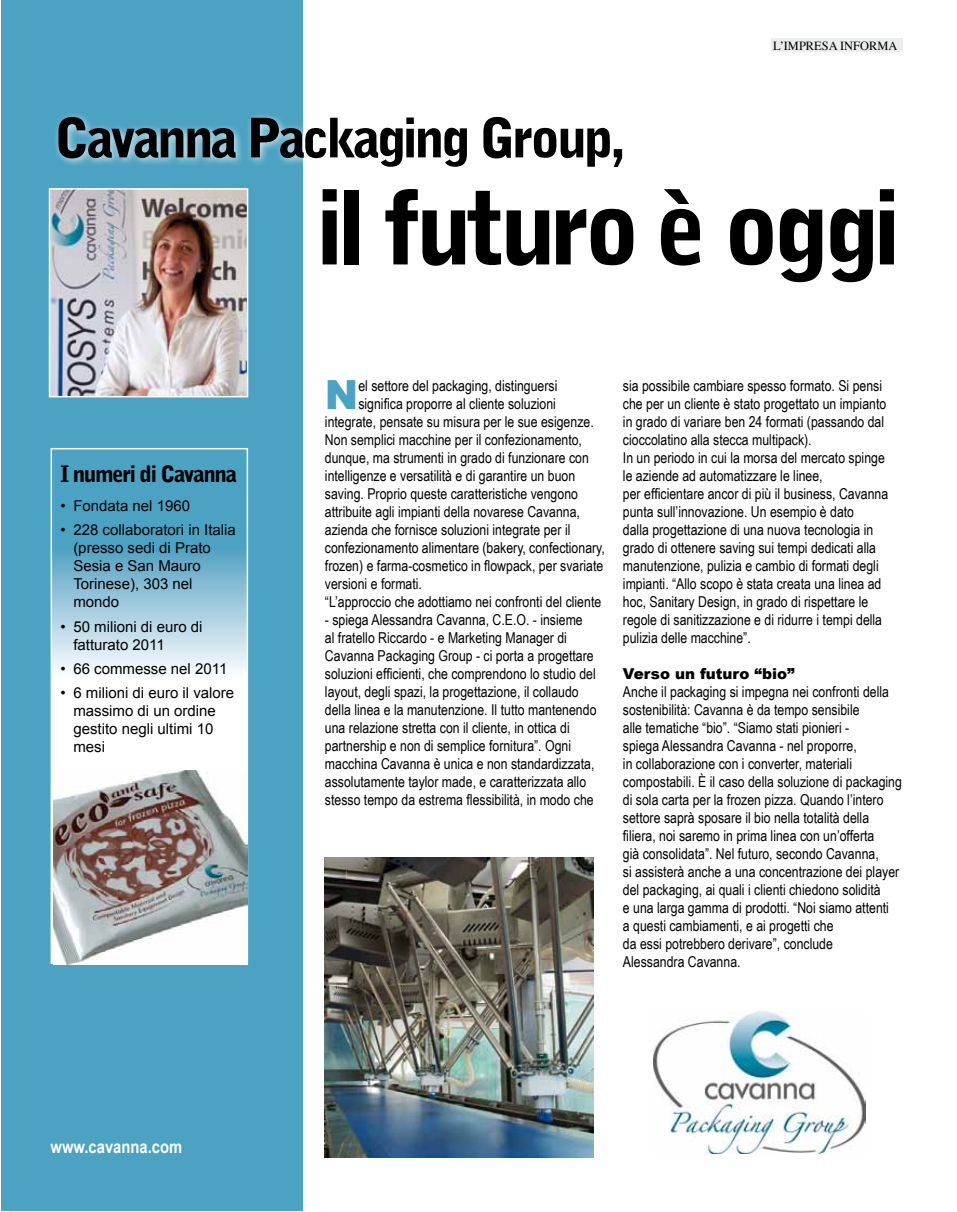
<style>
.page{position:relative;width:957px;height:1212px;background:#fff}
.page>*{position:absolute;margin:0;border:0;box-sizing:border-box;transform-origin:0 0}
.t1{font:900 102px "Bell Gothic Std";letter-spacing:-.06em;color:#000}
.t2{font:900 54px "Bell Gothic Std";letter-spacing:-.06em;color:#000}
.t3{font:900 40.2px "Arial";color:#4ba2c2}
.t4{font:900 22.5px "Bell Gothic Std";letter-spacing:-.06em;color:#000}
.t5{font:700 18px "Arial Narrow";color:#fff}
.t6{font:15px/18px "Arial Narrow";color:#000}
.t7{font:15px/18px "Arial";color:#000}
.t8{font:900 15px "Arial";color:#000}
.t9{font:12.45px "Times";color:#000}
</style>
<div class="page">
<div style="left:1px;top:1px;width:301px;height:1210px;background:#4ba2c2"></div>
<div style="left:52px;top:111px;width:580px;height:65px;background:#fff;opacity:.75"></div>
<svg style="left:54px;top:554px;width:191px;height:217px;background:#d0e4ee"></svg>
<div style="left:51px;top:448px;width:197px;height:516px;border:2px solid #fff"></div>
<img style="left:52px;top:191px;width:193px;height:203px">
<div style="left:49px;top:188px;width:199px;height:209px;border:2px solid #fff"></div>
<img style="left:653px;top:1011px;width:212px;height:142px">
<img style="left:54px;top:771px;width:193px;height:193px">
<img style="left:325px;top:858px;width:268px;height:300px">
<div style="left:771px;top:38px;width:132px;height:14px;background:#eceded"></div>
<h2 class="t2" style="left:54px;top:106px;width:573px">Cavanna Packaging Group,</h2>
<p class="t9" style="left:773px;top:34px;width:126px">L’IMPRESA INFORMA</p>
<h3 class="t4" style="left:61px;top:461px;width:178px">I numeri di Cavanna</h3>
<p class="t7" style="left:61px;top:497px;width:131px">• Fondata nel 1960</p>
<p class="t7" style="left:73px;top:521px;width:164px;text-indent:-13px">• 228 collaboratori in Italia (presso sedi di Prato<br>Sesia e San Mauro<br>Torinese), 303 nel mondo</p>
<p class="t7" style="left:73px;top:617px;width:131px;text-indent:-13px">• 50 milioni di euro di fatturato 2011</p>
<p class="t7" style="left:61px;top:660px;width:168px">• 66 commesse nel 2011</p>
<p class="t7" style="left:73px;top:684px;width:162px;text-indent:-13px">• 6 milioni di euro il valore massimo di un ordine gestito negli ultimi 10 mesi</p>
<p class="t5" style="left:51px;top:1136px;width:133px">www.cavanna.com</p>
<h1 class="t1" style="left:315px;top:168px;width:587px">il futuro è oggi</h1>
<h3 class="t3" style="left:325px;top:372px;width:35px">N</h3>
<p class="t6" style="left:358px;top:376px;width:200px">el settore del packaging, distinguersi</p>
<p class="t6" style="left:358px;top:394px;width:199px">significa proporre al cliente soluzioni</p>
<p class="t6" style="left:325px;top:412px;width:270px">integrate, pensate su misura per le sue esigenze.</p>
<p class="t6" style="left:325px;top:430px;width:259px">Non semplici macchine per il confezionamento,</p>
<p class="t6" style="left:325px;top:448px;width:265px">dunque, ma strumenti in grado di funzionare con</p>
<p class="t6" style="left:325px;top:466px;width:252px">intelligenze e versatilità e di garantire un buon</p>
<p class="t6" style="left:325px;top:484px;width:254px">saving. Proprio queste caratteristiche vengono</p>
<p class="t6" style="left:325px;top:502px;width:257px">attribuite agli impianti della novarese Cavanna,</p>
<p class="t6" style="left:325px;top:520px;width:247px">azienda che fornisce soluzioni integrate per il</p>
<p class="t6" style="left:325px;top:538px;width:281px">confezionamento alimentare (bakery, confectionary,</p>
<p class="t6" style="left:325px;top:556px;width:280px">frozen) e farma-cosmetico in flowpack, per svariate</p>
<p class="t6" style="left:325px;top:574px;width:99px">versioni e formati.</p>
<p class="t6" style="left:325px;top:592px;width:278px">“L’approccio che adottiamo nei confronti del cliente</p>
<p class="t6" style="left:325px;top:610px;width:273px">- spiega Alessandra Cavanna, C.E.O. - insieme<br>al fratello Riccardo - e Marketing Manager di Cavanna Packaging Group - ci porta a progettare soluzioni efficienti, che comprendono lo studio del layout, degli spazi, la progettazione, il collaudo della linea e la manutenzione. Il tutto mantenendo una relazione stretta con il cliente, in ottica di partnership e non di semplice fornitura”. Ogni macchina Cavanna è unica e non standardizzata, assolutamente taylor made, e caratterizzata allo stesso tempo da estrema flessibilità, in modo che</p>
<p class="t6" style="left:623px;top:376px;width:267px">sia possibile cambiare spesso formato. Si pensi che per un cliente è stato progettato un impianto in grado di variare ben 24 formati (passando dal cioccolatino alla stecca multipack).<br>In un periodo in cui la morsa del mercato spinge le aziende ad automatizzare le linee,<br>per efficientare ancor di più il business, Cavanna punta sull’innovazione. Un esempio è dato<br>dalla progettazione di una nuova tecnologia in grado di ottenere saving sui tempi dedicati alla manutenzione, pulizia e cambio di formati degli impianti. “Allo scopo è stata creata una linea ad hoc, Sanitary Design, in grado di rispettare le regole di sanitizzazione e di ridurre i tempi della pulizia delle macchine”.</p>
<p class="t8" style="left:623px;top:665px;width:173px">Verso un futuro “bio”</p>
<p class="t6" style="left:623px;top:682px;width:280px">Anche il packaging si impegna nei confronti della sostenibilità: Cavanna è da tempo sensibile<br>alle tematiche “bio”. “Siamo stati pionieri -<br>spiega Alessandra Cavanna - nel proporre,<br>in collaborazione con i converter, materiali compostabili. È il caso della soluzione di packaging di sola carta per la frozen pizza. Quando l’intero settore saprà sposare il bio nella totalità della filiera, noi saremo in prima linea con un’offerta<br>già consolidata”. Nel futuro, secondo Cavanna,<br>si assisterà anche a una concentrazione dei player del packaging, ai quali i clienti chiedono solidità<br>e una larga gamma di prodotti. “Noi siamo attenti<br>a questi cambiamenti, e ai progetti che<br>da essi potrebbero derivare”, conclude<br>Alessandra Cavanna.</p>
</div>
